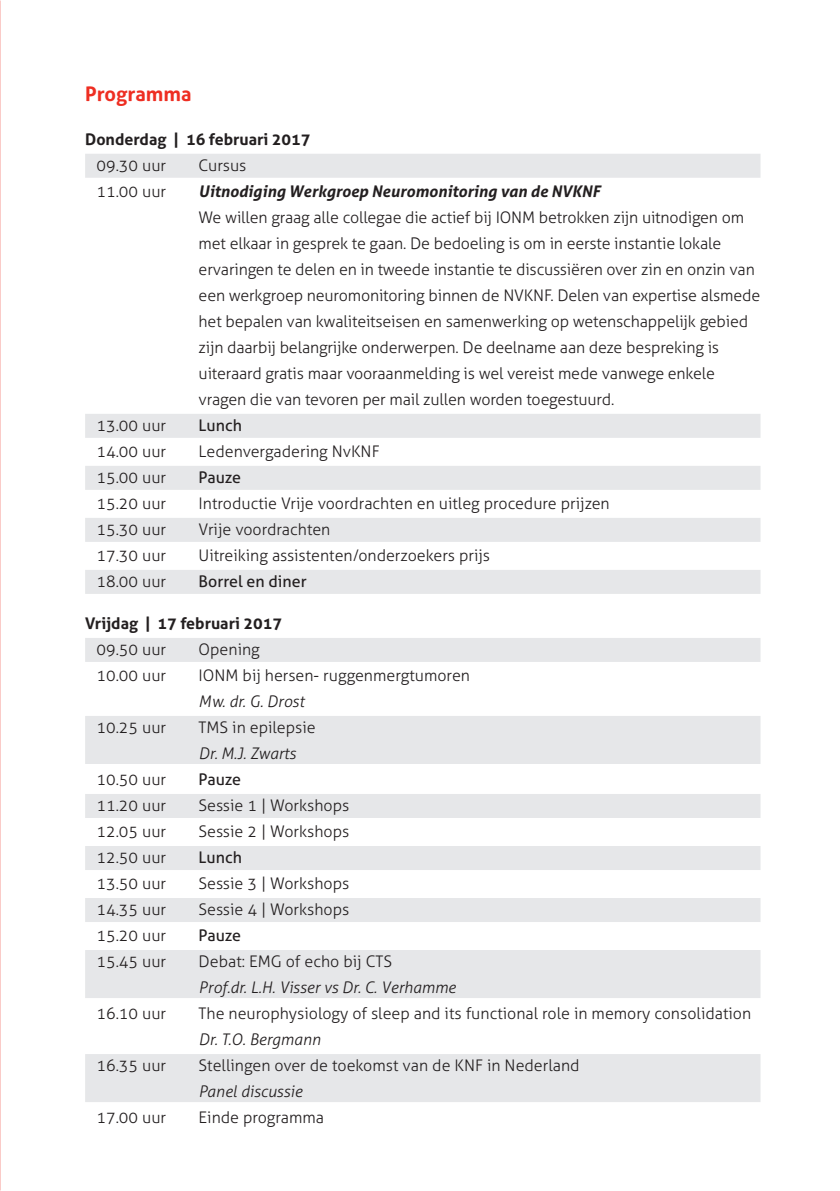
<style>
.page{position:relative;width:840px;height:1191px;background:#fff}
.page>*{position:absolute;margin:0;border:0;box-sizing:border-box;transform-origin:0 0}
.t1{font:700 20px "Aller";color:#ee2e22}
.t2{font:300 16px/26px "Aller";letter-spacing:-.01em;color:#231f20}
.t3{font:italic 300 16px "Aller";color:#231f20}
.t4{font:700 16px "Aller";color:#231f20}
.t5{font:italic 700 16px "Aller";color:#231f20}
.t6{font:16px "Aller";color:#231f20}
</style>
<div class="page">
<div style="left:85px;top:154px;width:675px;height:24px;background:#e6e7e9"></div>
<div style="left:85px;top:414px;width:675px;height:24px;background:#e6e7e9"></div>
<div style="left:85px;top:466px;width:675px;height:24px;background:#e6e7e9"></div>
<div style="left:85px;top:518px;width:675px;height:24px;background:#e6e7e9"></div>
<div style="left:85px;top:570px;width:675px;height:24px;background:#e6e7e9"></div>
<div style="left:85px;top:638px;width:675px;height:24px;background:#e6e7e9"></div>
<div style="left:85px;top:716px;width:675px;height:48px;background:#e6e7e9"></div>
<div style="left:85px;top:794px;width:675px;height:24px;background:#e6e7e9"></div>
<div style="left:85px;top:846px;width:675px;height:24px;background:#e6e7e9"></div>
<div style="left:85px;top:898px;width:675px;height:24px;background:#e6e7e9"></div>
<div style="left:85px;top:950px;width:675px;height:48px;background:#e6e7e9"></div>
<div style="left:85px;top:1054px;width:675px;height:48px;background:#e6e7e9"></div>
<p class="t1" style="left:85px;top:81px;width:108px">Programma</p>
<p class="t4" style="left:85px;top:129px;width:227px">Donderdag | 16 februari 2017</p>
<p class="t2" style="left:96px;top:152px;width:71px">09.30 uur</p>
<p class="t2" style="left:198px;top:152px;width:49px">Cursus</p>
<p class="t2" style="left:96px;top:178px;width:71px">11.00 uur</p>
<p class="t5" style="left:198px;top:181px;width:403px">Uitnodiging Werkgroep Neuromonitoring van de NVKNF</p>
<p class="t2" style="left:198px;top:204px;width:562px">We willen graag alle collegae die actief bij IONM betrokken zijn uitnodigen om met elkaar in gesprek te gaan. De bedoeling is om in eerste instantie lokale ervaringen te delen en in tweede instantie te discussiëren over zin en onzin van een werkgroep neuromonitoring binnen de NVKNF. Delen van expertise alsmede het bepalen van kwaliteitseisen en samenwerking op wetenschappelijk gebied zijn daarbij belangrijke onderwerpen. De deelname aan deze bespreking is uiteraard gratis maar vooraanmelding is wel vereist mede vanwege enkele vragen die van tevoren per mail zullen worden toegestuurd.</p>
<p class="t2" style="left:96px;top:412px;width:71px">13.00 uur</p>
<p class="t6" style="left:198px;top:415px;width:45px">Lunch</p>
<p class="t2" style="left:96px;top:438px;width:71px">14.00 uur</p>
<p class="t2" style="left:198px;top:438px;width:182px">Ledenvergadering NvKNF</p>
<p class="t2" style="left:96px;top:464px;width:71px">15.00 uur</p>
<p class="t6" style="left:198px;top:467px;width:44px">Pauze</p>
<p class="t2" style="left:96px;top:490px;width:71px">15.20 uur</p>
<p class="t2" style="left:198px;top:490px;width:412px">Introductie Vrije voordrachten en uitleg procedure prijzen</p>
<p class="t2" style="left:96px;top:516px;width:71px">15.30 uur</p>
<p class="t2" style="left:198px;top:516px;width:133px">Vrije voordrachten</p>
<p class="t2" style="left:96px;top:542px;width:71px">17.30 uur</p>
<p class="t2" style="left:198px;top:542px;width:293px">Uitreiking assistenten/onderzoekers prijs</p>
<p class="t2" style="left:96px;top:568px;width:71px">18.00 uur</p>
<p class="t6" style="left:198px;top:571px;width:109px">Borrel en diner</p>
<p class="t4" style="left:85px;top:613px;width:198px">Vrijdag | 17 februari 2017</p>
<p class="t2" style="left:96px;top:636px;width:71px">09.50 uur</p>
<p class="t2" style="left:198px;top:636px;width:63px">Opening</p>
<p class="t2" style="left:96px;top:662px;width:71px">10.00 uur</p>
<p class="t2" style="left:198px;top:662px;width:273px">IONM bij hersen- ruggenmergtumoren</p>
<p class="t3" style="left:198px;top:691px;width:107px">Mw. dr. G. Drost</p>
<p class="t2" style="left:96px;top:714px;width:71px">10.25 uur</p>
<p class="t2" style="left:198px;top:714px;width:118px">TMS in epilepsie</p>
<p class="t3" style="left:198px;top:743px;width:99px">Dr. M.J. Zwarts</p>
<p class="t2" style="left:96px;top:766px;width:71px">10.50 uur</p>
<p class="t6" style="left:198px;top:769px;width:44px">Pauze</p>
<p class="t2" style="left:96px;top:792px;width:71px">11.20 uur</p>
<p class="t2" style="left:198px;top:792px;width:152px">Sessie 1 | Workshops</p>
<p class="t2" style="left:96px;top:818px;width:71px">12.05 uur</p>
<p class="t2" style="left:198px;top:818px;width:152px">Sessie 2 | Workshops</p>
<p class="t2" style="left:96px;top:844px;width:71px">12.50 uur</p>
<p class="t6" style="left:198px;top:847px;width:45px">Lunch</p>
<p class="t2" style="left:96px;top:870px;width:71px">13.50 uur</p>
<p class="t2" style="left:198px;top:870px;width:152px">Sessie 3 | Workshops</p>
<p class="t2" style="left:96px;top:896px;width:71px">14.35 uur</p>
<p class="t2" style="left:198px;top:896px;width:152px">Sessie 4 | Workshops</p>
<p class="t2" style="left:96px;top:922px;width:71px">15.20 uur</p>
<p class="t6" style="left:198px;top:925px;width:44px">Pauze</p>
<p class="t2" style="left:96px;top:948px;width:71px">15.45 uur</p>
<p class="t2" style="left:198px;top:948px;width:195px">Debat: EMG of echo bij CTS</p>
<p class="t3" style="left:198px;top:977px;width:258px">Prof.dr. L.H. Visser vs Dr. C. Verhamme</p>
<p class="t2" style="left:96px;top:1000px;width:71px">16.10 uur</p>
<p class="t2" style="left:198px;top:1000px;width:553px">The neurophysiology of sleep and its functional role in memory consolidation</p>
<p class="t3" style="left:198px;top:1029px;width:123px">Dr. T.O. Bergmann</p>
<p class="t2" style="left:96px;top:1052px;width:71px">16.35 uur</p>
<p class="t2" style="left:198px;top:1052px;width:382px">Stellingen over de toekomst van de KNF in Nederland</p>
<p class="t3" style="left:198px;top:1081px;width:105px">Panel discussie</p>
<p class="t2" style="left:96px;top:1104px;width:71px">17.00 uur</p>
<p class="t2" style="left:198px;top:1104px;width:127px">Einde programma</p>
</div>
